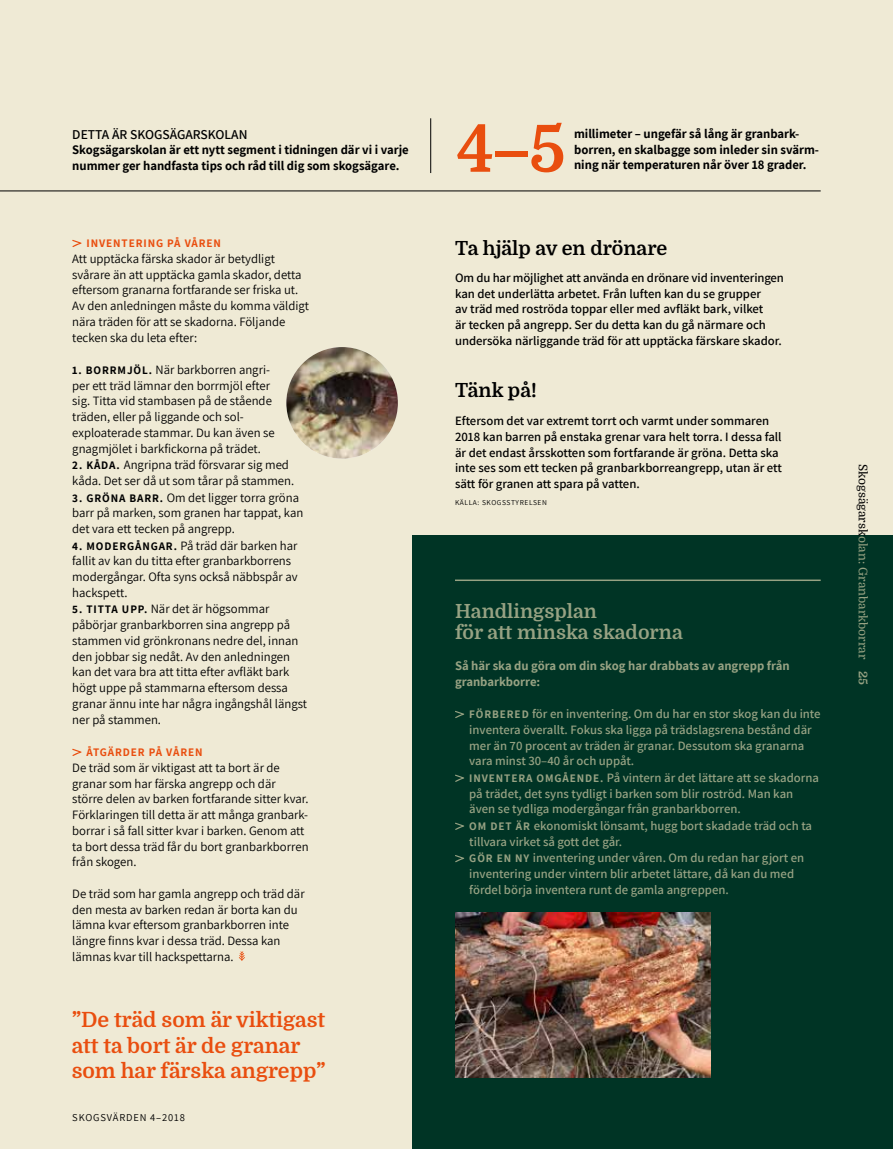
<style>
.page{position:relative;width:893px;height:1149px;background:#fff}
.page>*{position:absolute;margin:0;border:0;box-sizing:border-box;transform-origin:0 0}
.t1{font:700 65.1px "Domine";color:#e94e0f}
.t2{font:700 21px/25.5px "Domine";color:#e94e0f}
.t3{font:700 19.5px/21px "Domine";color:#97a283}
.t4{font:700 19.5px "Domine";color:#000}
.t5{font:600 13.5px "Assistant";color:#000}
.t6{font:12.75px/15.8px "Assistant";color:#000}
.t7{font:600 12.75px/15.9px "Assistant";color:#97a283}
.t8{font:600 12.75px/15.8px "Assistant";color:#000}
.t9{font:700 12.75px/15.8px "Assistant";color:#000}
.t10{font:700 12.75px/15.8px "Assistant";color:#97a283}
.t11{font:12px "Domine";color:#97a283}
.t12{font:700 11.25px "Assistant";letter-spacing:.08em;color:#e94e0f}
.t13{font:10.5px "Assistant";letter-spacing:.08em;color:#000}
.t14{font:7.5px "Assistant";letter-spacing:.08em;color:#000}
.s1{font-weight:700;font-size:11.25px}
.s2{color:#000}
.s3{font-weight:700}
</style>
<div class="page">
<div style="left:0;top:0;width:893px;height:1148px;background:#efead5"></div>
<hr style="left:0;top:190px;width:821px;height:1px;background:#000">
<div style="left:412px;top:535px;width:481px;height:613px;background:#003425"></div>
<svg style="left:455px;top:710px;width:9px;height:7px"></svg>
<svg style="left:455px;top:774px;width:9px;height:7px"></svg>
<svg style="left:455px;top:822px;width:9px;height:7px"></svg>
<svg style="left:455px;top:855px;width:9px;height:6px"></svg>
<hr style="left:455px;top:579px;width:366px;height:2px;background:#97a283">
<img style="left:455px;top:912px;width:255px;height:165px">
<svg style="left:72px;top:240px;width:9px;height:7px"></svg>
<svg style="left:72px;top:748px;width:9px;height:7px"></svg>
<svg style="left:239px;top:951px;width:6px;height:9px"></svg>
<hr style="left:430px;top:118px;width:1px;height:55px;background:#000">
<img style="left:286px;top:347px;width:112px;height:111px;border-radius:56px">
<p class="t5" style="left:72px;top:125px;width:177px">DETTA ÄR SKOGSÄGARSKOLAN</p>
<p class="t9" style="left:72px;top:142px;width:338px">Skogsägarskolan är ett nytt segment i tidningen där vi i varje nummer ger handfasta tips och råd till dig som skogsägare.</p>
<p class="t12" style="left:87px;top:235px;width:136px">INVENTERING PÅ VÅREN</p>
<p class="t6" style="left:72px;top:250px;width:238px">Att upptäcka färska skador är betydligt svårare än att upptäcka gamla skador, detta eftersom granarna fortfarande ser friska ut.<br>Av den anledningen måste du komma väldigt nära träden för att se skadorna. Följande tecken ska du leta efter:</p>
<p class="t6" style="left:72px;top:361px;width:204px"><span class="s1">1. BORRMJÖL.</span> När barkborren angri&shy;per ett träd lämnar den borrmjöl efter sig. Titta vid stambasen på de stående träden, eller på liggande och sol&shy;exploaterade stammar. Du kan även se gnagmjölet i barkfickorna på trädet.</p>
<p class="t6" style="left:72px;top:456px;width:223px"><span class="s1">2. KÅDA.</span> Angripna träd försvarar sig med kåda. Det ser då ut som tårar på stammen.</p>
<p class="t6" style="left:72px;top:488px;width:233px"><span class="s1">3. GRÖNA BARR.</span> Om det ligger torra gröna barr på marken, som granen har tappat, kan det vara ett tecken på angrepp.</p>
<p class="t6" style="left:72px;top:536px;width:227px"><span class="s1">4. MODERGÅNGAR.</span> På träd där barken har fallit av kan du titta efter granbarkborrens modergångar. Ofta syns också näbbspår av hackspett.</p>
<p class="t6" style="left:72px;top:600px;width:236px"><span class="s1">5. TITTA UPP.</span> När det är högsommar påbörjar granbarkborren sina angrepp på stammen vid grönkronans nedre del, innan den jobbar sig nedåt. Av den anledningen kan det vara bra att titta efter avfläkt bark högt uppe på stammarna eftersom dessa granar ännu inte har några ingångshål längst ner på stammen.</p>
<p class="t12" style="left:87px;top:744px;width:117px">ÅTGÄRDER PÅ VÅREN</p>
<p class="t6" style="left:72px;top:758px;width:238px">De träd som är viktigast att ta bort är de granar som har färska angrepp och där större delen av barken fortfarande sitter kvar.<br>Förklaringen till detta är att många granbark&shy;borrar i så fall sitter kvar i barken. Genom att ta bort dessa träd får du bort granbarkborren från skogen.</p>
<p class="t6" style="left:72px;top:884px;width:234px">De träd som har gamla angrepp och träd där den mesta av barken redan är borta kan du lämna kvar eftersom granbarkborren inte längre finns kvar i dessa träd. Dessa kan lämnas kvar till hackspettarna.</p>
<h2 class="t2" style="left:72px;top:1007px;width:255px">”De träd som är viktigast att ta bort är de granar som har färska angrepp”</h2>
<p class="t13" style="left:72px;top:1109px;width:114px">SKOGSVÄRDEN 4–2018</p>
<h1 class="t1" style="left:457px;top:113px;width:110px">4–5</h1>
<p class="t9" style="left:574px;top:125px;width:247px">millimeter – ungefär så lång är granbark&shy;borren, en skalbagge som inleder sin svärm-</p>
<p class="t9" style="left:574px;top:157px;width:234px">ning när temperaturen når över 18 grader.</p>
<h3 class="t4" style="left:455px;top:237px;width:214px">Ta hjälp av en drönare</h3>
<p class="t8" style="left:455px;top:269px;width:330px">Om du har möjlighet att använda en drönare vid inventeringen kan det underlätta arbetet. Från luften kan du se grupper<br>av träd med roströda toppar eller med avfläkt bark, vilket<br>är tecken på angrepp. Ser du detta kan du gå närmare och undersöka närliggande träd för att upptäcka färskare skador.</p>
<h3 class="t4" style="left:455px;top:379px;width:83px">Tänk på!</h3>
<p class="t8" style="left:455px;top:412px;width:328px">Eftersom det var extremt torrt och varmt under sommaren 2018 kan barren på enstaka grenar vara helt torra. I dessa fall är det endast årsskotten som fortfarande är gröna. Detta ska inte ses som ett tecken på granbarkborreangrepp, utan är ett sätt för granen att spara på vatten.</p>
<p class="t14" style="left:455px;top:497px;width:94px">KÄLLA: SKOGSSTYRELSEN</p>
<h3 class="t3" style="left:455px;top:600px;width:229px">Handlingsplan<br>för att minska skadorna</h3>
<p class="t10" style="left:455px;top:657px;width:336px">Så här ska du göra om din skog har drabbats av angrepp från granbarkborre:</p>
<p class="t7" style="left:469px;top:705px;width:353px"><span class="s1">FÖRBERED</span> för en inventering. Om du har en stor skog kan du inte inventera överallt. Fokus ska ligga på trädslagsrena bestånd där mer än 70 procent av träden är granar. Dessutom ska granarna vara minst 30–40 år och uppåt.<br><span class="s1">INVENTERA OMGÅENDE.</span> På vintern är det lättare att se skadorna på trädet, det syns tydligt i barken som blir roströd. Man kan även se tydliga modergångar från granbarkborren.<br><span class="s1">OM DET ÄR</span> ekonomiskt lönsamt, hugg bort skadade träd och ta tillvara virket så gott det går.<br><span class="s1">GÖR EN NY</span> inventering under våren. Om du redan har gjort en inventering under vintern blir arbetet lättare, då kan du med fördel börja inventera runt de gamla angreppen.</p>
<p class="t11" style="left:869px;top:463px;width:223px;rotate:90deg"><span class="s2">Skogsägarsk</span>olan: Granbarkborrar <span class="s3">25</span></p>
</div>
